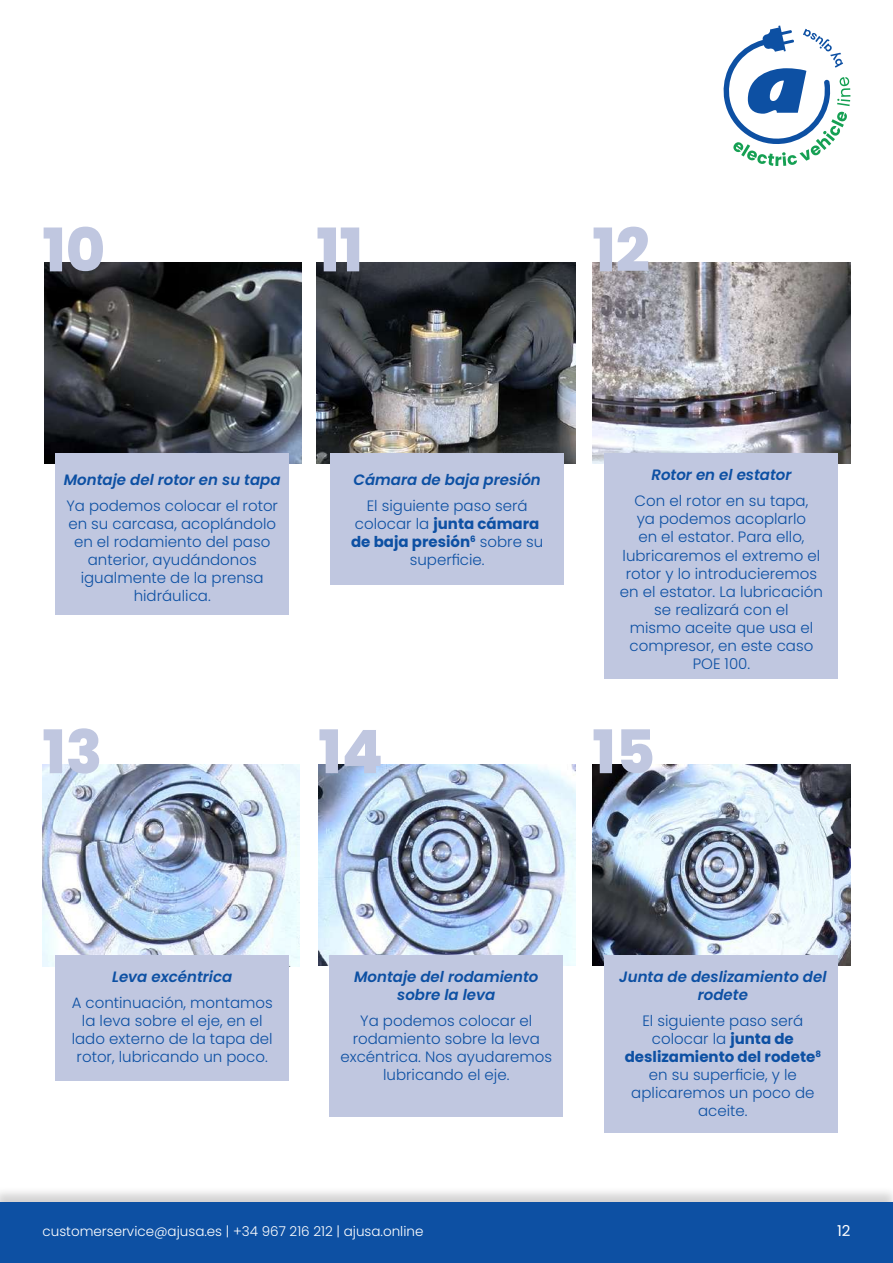
<style>
.page{position:relative;width:893px;height:1263px;background:#fff}
.page>*{position:absolute;margin:0;border:0;box-sizing:border-box;transform-origin:0 0}
.t1{font:800 60px "Poppins";color:#c0c7e0}
.t2{font:300 15px/18px "Poppins";color:#0d50a3;text-align:center}
.t3{font:italic 600 15px/18px "Poppins";color:#0d50a3;text-align:center}
.t4{font:15px "Poppins";color:#fff}
.t5{font:300 13.5px "Poppins";color:#fff}
.s1{font-weight:700}
</style>
<div class="page">
<div style="left:0;top:1186px;width:893px;height:77px;background:#231f20;opacity:.2"></div>
<div style="left:0;top:1203px;width:893px;height:60px;background:#0d50a3"></div>
<svg style="left:723px;top:26px;width:127px;height:140px"></svg>
<img style="left:592px;top:262px;width:258px;height:201px">
<img style="left:44px;top:262px;width:257px;height:201px">
<img style="left:316px;top:262px;width:259px;height:201px">
<div style="left:55px;top:454px;width:234px;height:161px;background:#c0c7e0"></div>
<div style="left:330px;top:454px;width:234px;height:131px;background:#c0c7e0"></div>
<img style="left:592px;top:764px;width:258px;height:202px">
<img style="left:318px;top:764px;width:257px;height:202px">
<img style="left:43px;top:764px;width:257px;height:202px">
<div style="left:604px;top:454px;width:234px;height:225px;background:#c0c7e0"></div>
<div style="left:55px;top:955px;width:234px;height:125px;background:#c0c7e0"></div>
<div style="left:329px;top:955px;width:234px;height:162px;background:#c0c7e0"></div>
<div style="left:604px;top:955px;width:234px;height:178px;background:#c0c7e0"></div>
<h1 class="t1" style="left:43px;top:216px;width:64px">10</h1>
<h1 class="t1" style="left:316px;top:216px;width:48px">11</h1>
<h1 class="t1" style="left:592px;top:216px;width:59px">12</h1>
<p class="t3" style="left:64px;top:471px;width:218px">Montaje del rotor en su tapa</p>
<p class="t2" style="left:66px;top:497px;width:213px">Ya podemos colocar el rotor en su carcasa, acoplándolo en el rodamiento del paso anterior, ayudándonos igualmente de la prensa hidráulica.</p>
<p class="t3" style="left:354px;top:471px;width:189px">Cámara de baja presión</p>
<p class="t2" style="left:351px;top:497px;width:194px">El siguiente paso será colocar la <span class="s1">junta cámara de baja presión</span><sup>6</sup> sobre su superficie.</p>
<p class="t3" style="left:651px;top:466px;width:142px">Rotor en el estator</p>
<p class="t2" style="left:620px;top:492px;width:205px">Con el rotor en su tapa,<br>ya podemos acoplarlo<br>en el estator. Para ello, lubricaremos el extremo el rotor y lo introducieremos en el estator. La lubricación se realizará con el<br>mismo aceite que usa el compresor, en este caso<br>POE 100.</p>
<h1 class="t1" style="left:43px;top:717px;width:61px">13</h1>
<h1 class="t1" style="left:318px;top:717px;width:66px">14</h1>
<h1 class="t1" style="left:592px;top:717px;width:64px">15</h1>
<p class="t3" style="left:112px;top:967px;width:122px">Leva excéntrica</p>
<p class="t2" style="left:72px;top:994px;width:203px">A continuación, montamos la leva sobre el eje, en el lado externo de la tapa del rotor, lubricando un poco.</p>
<p class="t3" style="left:354px;top:967px;width:186px">Montaje del rodamiento sobre la leva</p>
<p class="t2" style="left:340px;top:1012px;width:213px">Ya podemos colocar el rodamiento sobre la leva excéntrica. Nos ayudaremos lubricando el eje.</p>
<p class="t3" style="left:619px;top:967px;width:209px">Junta de deslizamiento del rodete</p>
<p class="t2" style="left:625px;top:1012px;width:198px">El siguiente paso será colocar la <span class="s1">junta de deslizamiento del rodete</span><sup>8 </sup>en su superficie, y le aplicaremos un poco de aceite.</p>
<p class="t5" style="left:43px;top:1223px;width:382px">customerservice@ajusa.es | +34 967 216 212 | ajusa.online</p>
<p class="t4" style="left:837px;top:1222px;width:15px">12</p>
</div>
